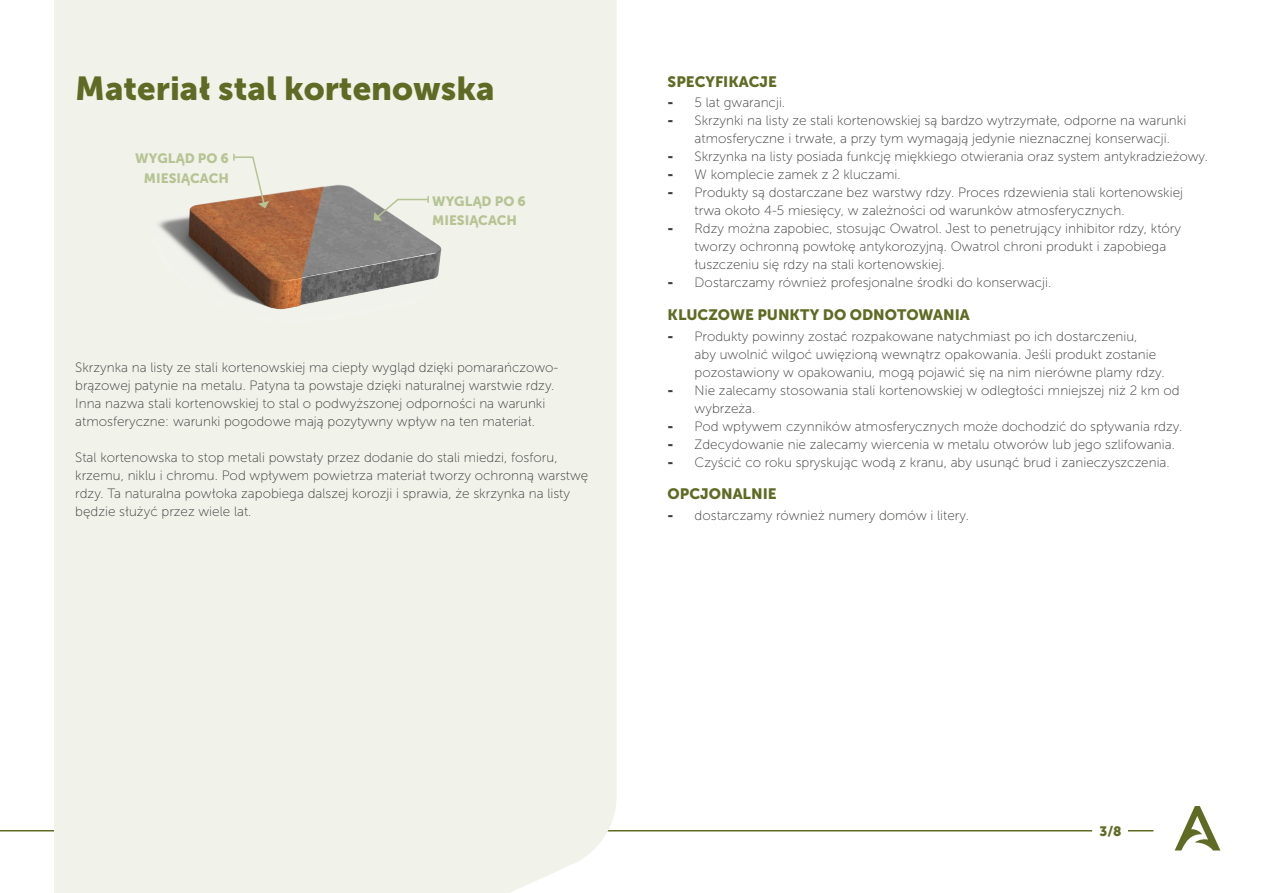
<style>
.page{position:relative;width:1263px;height:893px;background:#fff}
.page>*{position:absolute;margin:0;border:0;box-sizing:border-box;transform-origin:0 0}
.t1{font:33px "Museo Sans 900";color:#5f6b24}
.t2{font:15px "Museo Sans 900";color:#5f6b24}
.t3{font:13.5px/18px "Museo Sans 100";color:#3c3c3b}
.t4{font:13.5px/19.5px "Museo Sans 900";color:#b6c494;text-align:right}
.t5{font:13.5px "Museo Sans 900";color:#5f6b24}
.s1{font-family:"Museo Sans 900"}
</style>
<div class="page">
<svg style="left:1175px;top:806px;width:45px;height:44px"></svg>
<svg style="left:1128px;top:830px;width:25px;height:1px"></svg>
<hr style="left:0;top:830px;width:80px;height:1px;background:#5f6b24">
<hr style="left:217px;top:830px;width:875px;height:1px;background:#5f6b24">
<div style="left:54px;top:0;width:563px;height:893px;background:#f1f3eb"></div>
<img style="left:111px;top:142px;width:419px;height:200px">
<svg style="left:232px;top:154px;width:37px;height:54px;background:#e0d6c6"></svg>
<svg style="left:373px;top:196px;width:57px;height:25px"></svg>
<h1 class="t1" style="left:75px;top:70px;width:421px">Materiał stal kortenowska</h1>
<p class="t4" style="left:135px;top:149px;width:95px">WYGLĄD PO 6<br>MIESIĄCACH</p>
<p class="t4" style="left:432px;top:191px;width:95px;text-align:left">WYGLĄD PO 6<br>MIESIĄCACH</p>
<p class="t3" style="left:75px;top:359px;width:485px">Skrzynka na listy ze stali kortenowskiej ma ciepły wygląd dzięki pomarańczowo&shy;brązowej patynie na metalu. Patyna ta powstaje dzięki naturalnej warstwie rdzy.<br>Inna nazwa stali kortenowskiej to stal o podwyższonej odporności na warunki atmosferyczne: warunki pogodowe mają pozytywny wpływ na ten materiał.</p>
<p class="t3" style="left:75px;top:449px;width:515px">Stal kortenowska to stop metali powstały przez dodanie do stali miedzi, fosforu, krzemu, niklu i chromu. Pod wpływem powietrza materiał tworzy ochronną warstwę rdzy. Ta naturalna powłoka zapobiega dalszej korozji i sprawia, że skrzynka na listy będzie służyć przez wiele lat.</p>
<p class="t2" style="left:668px;top:73px;width:111px">SPECYFIKACJE</p>
<p class="t3" style="left:668px;top:94px;width:119px"><span class="s1">-</span> 5 lat gwarancji.</p>
<p class="t3" style="left:695px;top:112px;width:493px;text-indent:-27px"><span class="s1">-</span> Skrzynki na listy ze stali kortenowskiej są bardzo wytrzymałe, odporne na warunki atmosferyczne i trwałe, a przy tym wymagają jedynie nieznacznej konserwacji.</p>
<p class="t3" style="left:668px;top:148px;width:542px"><span class="s1">-</span> Skrzynka na listy posiada funkcję miękkiego otwierania oraz system antykradzieżowy.</p>
<p class="t3" style="left:668px;top:166px;width:234px"><span class="s1">-</span> W komplecie zamek z 2 kluczami.</p>
<p class="t3" style="left:695px;top:184px;width:490px;text-indent:-27px"><span class="s1">-</span> Produkty są dostarczane bez warstwy rdzy. Proces rdzewienia stali kortenowskiej trwa około 4-5 miesięcy, w zależności od warunków atmosferycznych.</p>
<p class="t3" style="left:695px;top:220px;width:488px;text-indent:-27px"><span class="s1">-</span> Rdzy można zapobiec, stosując Owatrol. Jest to penetrujący inhibitor rdzy, który tworzy ochronną powłokę antykorozyjną. Owatrol chroni produkt i zapobiega łuszczeniu się rdzy na stali kortenowskiej.</p>
<p class="t3" style="left:668px;top:274px;width:385px"><span class="s1">-</span> Dostarczamy również profesjonalne środki do konserwacji.</p>
<p class="t2" style="left:668px;top:306px;width:304px">KLUCZOWE PUNKTY DO ODNOTOWANIA</p>
<p class="t3" style="left:695px;top:327px;width:471px;text-indent:-27px"><span class="s1">-</span> Produkty powinny zostać rozpakowane natychmiast po ich dostarczeniu,<br>aby uwolnić wilgoć uwięzioną wewnątrz opakowania. Jeśli produkt zostanie pozostawiony w opakowaniu, mogą pojawić się na nim nierówne plamy rdzy.</p>
<p class="t3" style="left:695px;top:381px;width:487px;text-indent:-27px"><span class="s1">-</span> Nie zalecamy stosowania stali kortenowskiej w odległości mniejszej niż 2 km od wybrzeża.</p>
<p class="t3" style="left:668px;top:417px;width:516px"><span class="s1">-</span> Pod wpływem czynników atmosferycznych może dochodzić do spływania rdzy.</p>
<p class="t3" style="left:668px;top:435px;width:509px"><span class="s1">-</span> Zdecydowanie nie zalecamy wiercenia w metalu otworów lub jego szlifowania.</p>
<p class="t3" style="left:668px;top:453px;width:504px"><span class="s1">-</span> Czyścić co roku spryskując wodą z kranu, aby usunąć brud i zanieczyszczenia.</p>
<p class="t2" style="left:668px;top:485px;width:110px">OPCJONALNIE</p>
<p class="t3" style="left:668px;top:506px;width:303px"><span class="s1">-</span> dostarczamy również numery domów i litery.</p>
<p class="t5" style="left:1099px;top:823px;width:24px">3/8</p>
</div>
